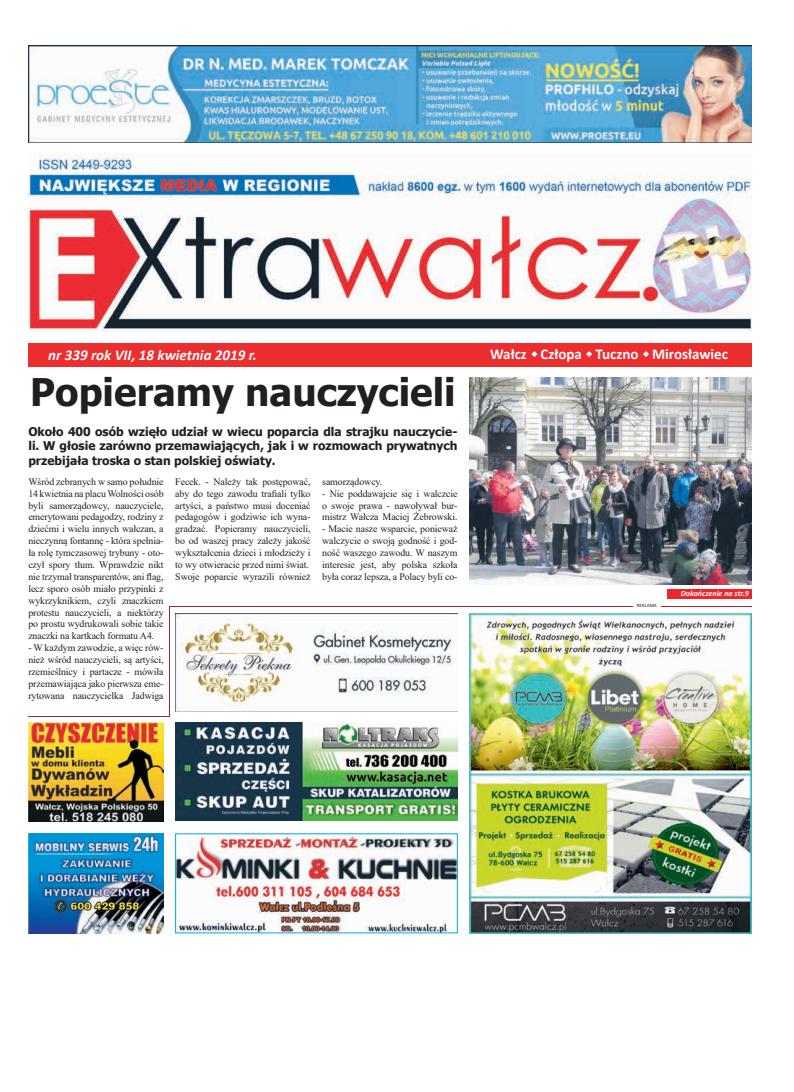
<style>
.page{position:relative;width:794px;height:1092px;background:#fff}
.page>*{position:absolute;margin:0;border:0;box-sizing:border-box;transform-origin:0 0}
.t1{font:700 38px "Tahoma";color:#231f20}
.t2{font:italic 700 15px "Calibri";color:#fff}
.t3{font:700 15px "Calibri";color:#fff}
.t4{font:700 12px/14.4px "Tahoma";color:#231f20;text-align:justify}
.t5{font:9.9px/11.9px "Times New Roman";letter-spacing:-.01em;color:#231f20;text-align:justify}
.t6{font:italic 700 8px "Calibri";color:#fff}
.t7{font:5px "Calibri";color:#231f20}
</style>
<div class="page">
<img style="left:28px;top:722px;width:136px;height:99px">
<img style="left:28px;top:833px;width:136px;height:100px">
<div style="left:28px;top:343px;width:723px;height:24px;background:#ec2e2e"></div>
<img style="left:177px;top:835px;width:278px;height:96px">
<svg style="left:531px;top:351px;width:6px;height:6px"></svg>
<svg style="left:586px;top:351px;width:6px;height:6px"></svg>
<svg style="left:643px;top:351px;width:6px;height:6px"></svg>
<img style="left:28px;top:45px;width:723px;height:98px">
<div style="left:667px;top:589px;width:84px;height:10px;background:#ee262c"></div>
<hr style="left:169px;top:605px;width:582px;height:1px;background:#a02540">
<div style="left:633px;top:603px;width:27px;height:5px;background:#fff"></div>
<img style="left:28px;top:153px;width:723px;height:180px">
<hr style="left:28px;top:716px;width:142px;height:1px;background:#a02540">
<img style="left:175px;top:722px;width:282px;height:98px">
<hr style="left:169px;top:605px;width:1px;height:111px;background:#a02540">
<img style="left:175px;top:613px;width:282px;height:98px">
<img style="left:469px;top:377px;width:282px;height:207px">
<img style="left:469px;top:613px;width:282px;height:320px">
<h2 class="t2" style="left:48px;top:344px;width:210px">nr 339 rok VII, 18 kwietnia 2019 r.</h2>
<h2 class="t3" style="left:490px;top:343px;width:239px">Wałcz Człopa Tuczno Mirosławiec</h2>
<h1 class="t1" style="left:30px;top:365px;width:427px">Popieramy nauczycieli</h1>
<p class="t4" style="left:28px;top:425px;width:431px">Około 400 osób wzięło udział w wiecu poparcia dla strajku nauczycie&shy;li. W głosie zarówno przemawiających, jak i w rozmowach prywatnych przebijała troska o stan polskiej oświaty.</p>
<p class="t5" style="left:28px;top:475px;width:137px">Wśród zebranych w samo południe 14 kwietnia na placu Wolności osób byli samorządowcy, nauczyciele, emerytowani pedagodzy, rodziny z dziećmi i wielu innych wałczan, a nieczynną fontannę - która spełnia&shy;ła rolę tymczasowej trybuny - oto&shy;czył spory tłum. Wprawdzie nikt nie trzymał transparentów, ani flag, lecz sporo osób miało przypinki z wykrzyknikiem, czyli znaczkiem protestu nauczycieli, a niektórzy po prostu wydrukowali sobie takie znaczki na kartkach formatu A4.</p>
<p class="t5" style="left:28px;top:641px;width:137px">- W każdym zawodzie, a więc rów&shy;nież wśród nauczycieli, są artyści, rzemieślnicy i partacze - mówiła przemawiająca jako pierwsza eme&shy;rytowana nauczycielka Jadwiga</p>
<p class="t5" style="left:175px;top:475px;width:137px;text-align:left">Fecek. - Należy tak postępować, aby do tego zawodu trafiali tylko artyści, a państwo musi doceniać pedagogów i godziwie ich wyna&shy;gradzać. Popieramy nauczycieli, bo od waszej pracy zależy jakość wykształcenia dzieci i młodzieży i to wy otwieracie przed nimi świat.<br>Swoje poparcie wyrazili również</p>
<p class="t5" style="left:322px;top:475px;width:62px">samorządowcy.</p>
<p class="t5" style="left:322px;top:487px;width:137px">- Nie poddawajcie się i walczcie o swoje prawa - nawoływał bur&shy;mistrz Wałcza Maciej Żebrowski.</p>
<p class="t5" style="left:322px;top:522px;width:137px">- Macie nasze wsparcie, ponieważ walczycie o swoją godność i god&shy;ność waszego zawodu. W naszym interesie jest, aby polska szkoła była coraz lepsza, a Polacy byli co-</p>
<p class="t7" style="left:637px;top:602px;width:21px">REKLAMA</p>
<p class="t6" style="left:681px;top:588px;width:70px">Dokończenie na str.9</p>
</div>
